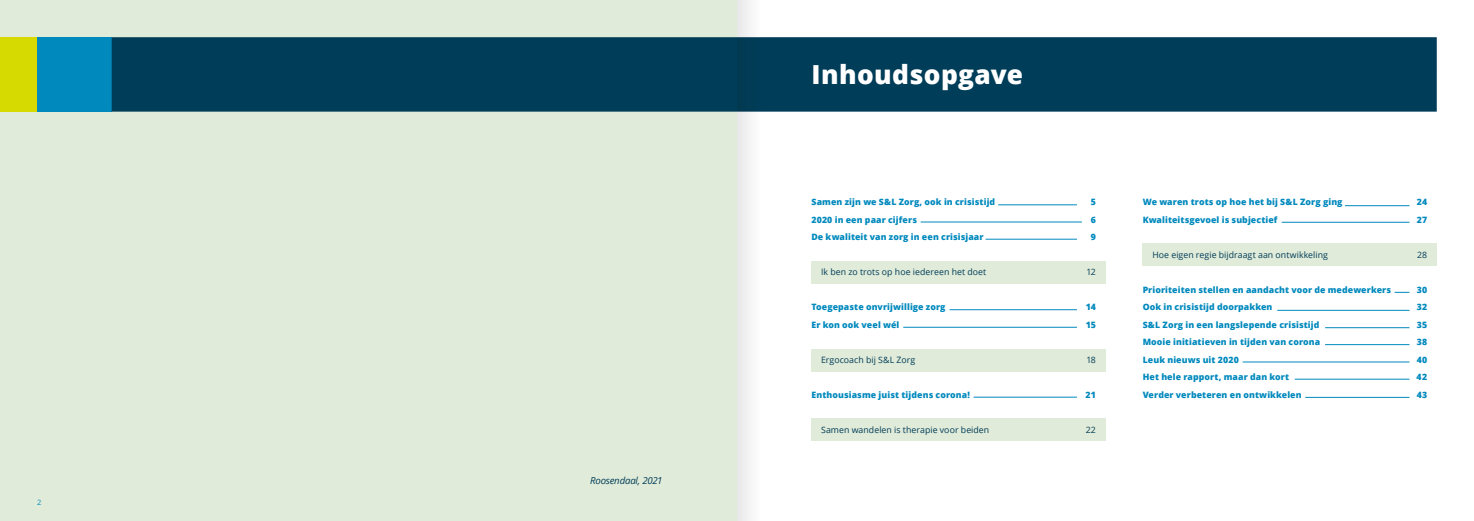
<style>
.page{position:relative;width:1474px;height:521px;background:#fff}
.page>*{position:absolute;margin:0;border:0;box-sizing:border-box;transform-origin:0 0}
.t1{font:800 26.25px "Open Sans";letter-spacing:.015em;color:#fff}
.t2{font:italic 9.62px "Open Sans";letter-spacing:-.02em;color:#003d58}
.t3{font:800 8.75px "Open Sans";letter-spacing:.01em;color:#0089bd}
.t4{font:8.75px "Open Sans";letter-spacing:.005em;color:#003d58}
.t5{font:7.44px "Open Sans";color:#0089bd}
</style>
<div class="page">
<div style="left:1142px;top:244px;width:294px;height:22px;background:#e1ebd9"></div>
<div style="left:811px;top:349px;width:294px;height:22px;background:#e1ebd9"></div>
<div style="left:811px;top:419px;width:294px;height:22px;background:#e1ebd9"></div>
<div style="left:811px;top:261px;width:294px;height:22px;background:#e1ebd9"></div>
<div style="left:0;top:0;width:737px;height:521px;background:#e1ebd9"></div>
<div style="left:0;top:37px;width:37px;height:75px;background:#d7da00"></div>
<div style="left:37px;top:37px;width:75px;height:75px;background:#0089bd"></div>
<div style="left:112px;top:37px;width:1324px;height:75px;background:#003d58"></div>
<hr style="left:998px;top:205px;width:78px;height:1px;background:#0089bd">
<hr style="left:1277px;top:310px;width:132px;height:1px;background:#0089bd">
<hr style="left:1281px;top:222px;width:128px;height:1px;background:#0089bd">
<hr style="left:1344px;top:205px;width:65px;height:1px;background:#0089bd">
<svg style="left:1394px;top:292px;width:15px;height:1px"></svg>
<hr style="left:1294px;top:379px;width:115px;height:1px;background:#0089bd">
<hr style="left:1242px;top:362px;width:167px;height:1px;background:#0089bd">
<hr style="left:1324px;top:344px;width:85px;height:1px;background:#0089bd">
<hr style="left:1324px;top:327px;width:85px;height:1px;background:#0089bd">
<hr style="left:1305px;top:397px;width:104px;height:1px;background:#0089bd">
<hr style="left:920px;top:222px;width:161px;height:1px;background:#0089bd">
<hr style="left:985px;top:239px;width:91px;height:1px;background:#0089bd">
<hr style="left:949px;top:309px;width:127px;height:1px;background:#0089bd">
<hr style="left:903px;top:327px;width:173px;height:1px;background:#0089bd">
<hr style="left:973px;top:397px;width:103px;height:1px;background:#0089bd">
<svg style="left:737px;top:0;width:32px;height:521px;fill:#f4f4f4"></svg>
<p class="t5" style="left:37px;top:497px;width:6px">2</p>
<p class="t2" style="left:590px;top:474px;width:74px">Roosendaal, 2021</p>
<h1 class="t1" style="left:811px;top:55px;width:213px">Inhoudsopgave</h1>
<p class="t3" style="left:811px;top:195px;width:185px">Samen zijn we S&amp;L Zorg, ook in crisistijd</p>
<p class="t3" style="left:1090px;top:195px;width:7px">5</p>
<p class="t3" style="left:811px;top:213px;width:107px">2020 in een paar cijfers</p>
<p class="t3" style="left:1090px;top:213px;width:7px">6</p>
<p class="t3" style="left:811px;top:230px;width:174px">De kwaliteit van zorg in een crisisjaar</p>
<p class="t3" style="left:1090px;top:230px;width:7px">9</p>
<p class="t4" style="left:821px;top:266px;width:167px">Ik ben zo trots op hoe iedereen het doet</p>
<p class="t4" style="left:1086px;top:266px;width:11px">12</p>
<p class="t3" style="left:811px;top:300px;width:136px">Toegepaste onvrijwillige zorg</p>
<p class="t3" style="left:1085px;top:300px;width:12px">14</p>
<p class="t3" style="left:811px;top:318px;width:89px">Er kon ook veel wél</p>
<p class="t3" style="left:1085px;top:318px;width:12px">15</p>
<p class="t4" style="left:821px;top:353px;width:96px">Ergocoach bij S&amp;L Zorg</p>
<p class="t4" style="left:1086px;top:353px;width:11px">18</p>
<p class="t3" style="left:811px;top:388px;width:160px">Enthousiasme juist tijdens corona!</p>
<p class="t3" style="left:1085px;top:388px;width:12px">21</p>
<p class="t4" style="left:821px;top:423px;width:170px">Samen wandelen is therapie voor beiden</p>
<p class="t4" style="left:1085px;top:423px;width:12px">22</p>
<p class="t3" style="left:1142px;top:195px;width:201px">We waren trots op hoe het bij S&amp;L Zorg ging</p>
<p class="t3" style="left:1416px;top:195px;width:12px">24</p>
<p class="t3" style="left:1142px;top:213px;width:136px">Kwaliteitsgevoel is subjectief</p>
<p class="t3" style="left:1416px;top:213px;width:12px">27</p>
<p class="t4" style="left:1152px;top:248px;width:177px">Hoe eigen regie bijdraagt aan ontwikkeling</p>
<p class="t4" style="left:1416px;top:248px;width:12px">28</p>
<p class="t3" style="left:1142px;top:283px;width:250px">Prioriteiten stellen en aandacht voor de medewerkers</p>
<p class="t3" style="left:1416px;top:283px;width:12px">30</p>
<p class="t3" style="left:1142px;top:300px;width:131px">Ook in crisistijd doorpakken</p>
<p class="t3" style="left:1416px;top:300px;width:12px">32</p>
<p class="t3" style="left:1142px;top:318px;width:178px">S&amp;L Zorg in een langslepende crisistijd</p>
<p class="t3" style="left:1416px;top:318px;width:12px">35</p>
<p class="t3" style="left:1142px;top:335px;width:179px">Mooie initiatieven in tijden van corona</p>
<p class="t3" style="left:1416px;top:335px;width:12px">38</p>
<p class="t3" style="left:1142px;top:353px;width:98px">Leuk nieuws uit 2020</p>
<p class="t3" style="left:1416px;top:353px;width:12px">40</p>
<p class="t3" style="left:1142px;top:370px;width:148px">Het hele rapport, maar dan kort</p>
<p class="t3" style="left:1416px;top:370px;width:12px">42</p>
<p class="t3" style="left:1142px;top:388px;width:160px">Verder verbeteren en ontwikkelen</p>
<p class="t3" style="left:1416px;top:388px;width:12px">43</p>
</div>
